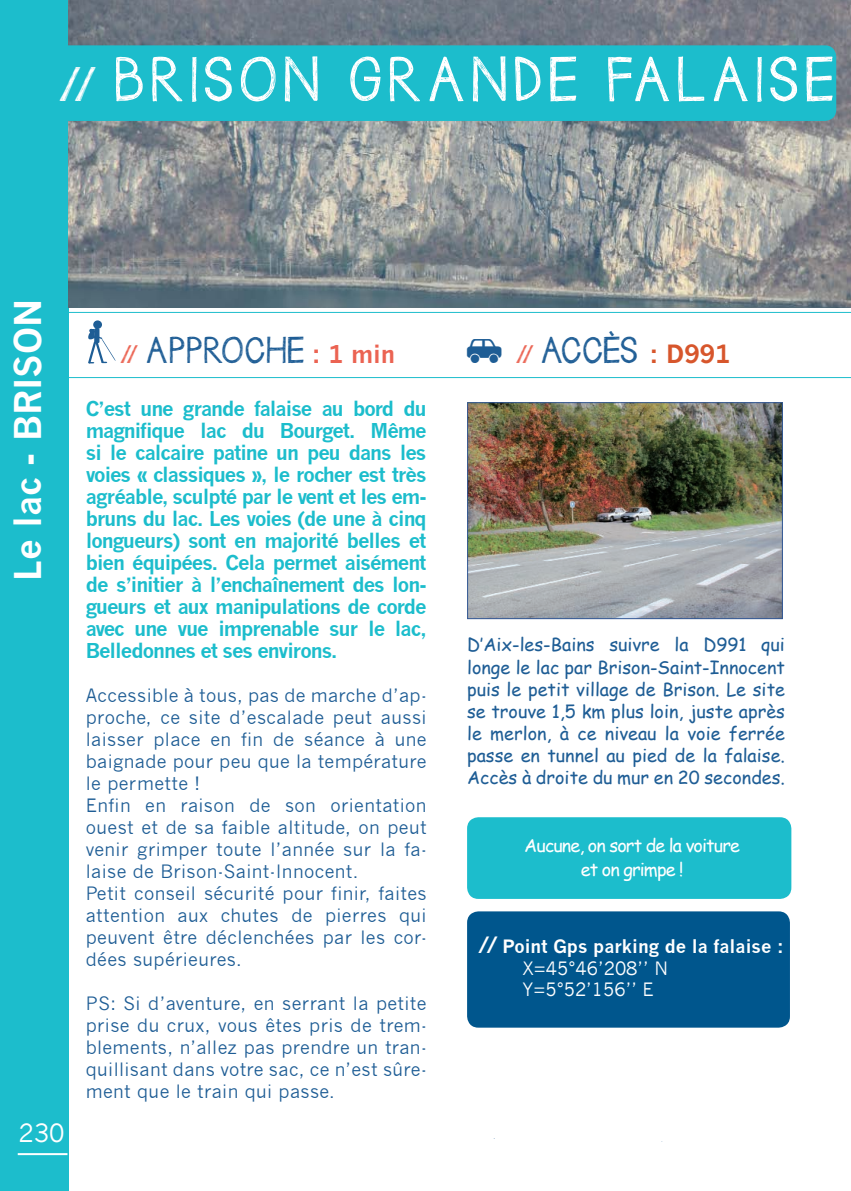
<style>
.page{position:relative;width:851px;height:1191px;background:#fff}
.page>*{position:absolute;margin:0;border:0;box-sizing:border-box;transform-origin:0 0}
.t1{font:50.8px "Janda Safeand Sound";letter-spacing:.12em;color:#fff}
.t2{font:48px "Pictogramz by marioz";color:#1e5d95}
.t3{font:700 36px "News Gothic";color:#fff}
.t4{font:30px "Janda Safeand Sound";letter-spacing:.025em;color:#1e5d95}
.t5{font:24.6px "News Gothic";color:#fff}
.t6{font:700 20px/22px "News Gothic";letter-spacing:-.05em;color:#1cbdcc;text-align:justify}
.t7{font:20px "Janda Safeand Sound";color:#eb6352}
.t8{font:18px/22px "News Gothic";letter-spacing:.02em;color:#1e5d95;text-align:justify}
.t9{font:18px/22px "Comic Sans MS";color:#1e5d95;text-align:justify}
.t10{font:18px "Comic Sans MS";letter-spacing:-.05em;color:#fff}
.t11{font:700 18px "News Gothic";color:#fff}
.t12{font:18px "News Gothic";color:#fff}
.s1{font-size:38px}
.s2{font-size:20px;color:#eb6352}
.s3{font-family:"News Gothic";font-weight:700;font-size:24.6px;color:#eb6352}
.s4{font-family:"News Gothic";font-weight:700;font-size:24px;color:#eb6352}
.s5{font-family:"News Gothic";font-weight:700;font-size:24.6px;color:#d7562c}
.s6{font-size:22px}
</style>
<div class="page">
<div style="left:0;top:0;width:68px;height:1191px;background:#1cbdcc"></div>
<hr style="left:18px;top:1153px;width:49px;height:2px;background:#fff">
<img style="left:68px;top:0;width:782px;height:308px">
<div style="left:57px;top:45px;width:779px;height:76px;background:#1cbdcc;border-radius:11px"></div>
<div style="left:93px;top:320px;width:9px;height:9px;background:#1e5d95;border-radius:50%"></div>
<svg style="left:88px;top:327px;width:28px;height:36px"></svg>
<hr style="left:57px;top:377px;width:793px;height:1px;background:#1cbdcc">
<hr style="left:57px;top:312px;width:793px;height:1px;background:#1cbdcc">
<div style="left:467px;top:911px;width:322px;height:116px;background:#00568d;border-radius:11px"></div>
<img style="left:469px;top:404px;width:311px;height:213px">
<div style="left:467px;top:402px;width:315px;height:217px;border:1px solid #325896"></div>
<div style="left:467px;top:817px;width:324px;height:82px;background:#1cbdcc;border-radius:11px"></div>
<p class="t1" style="left:57px;top:44px;width:778px"><span class="s1">//</span> BRISON GRANDE FALAISE</p>
<h3 class="t3" style="left:6px;top:581px;width:284px;rotate:-90deg">Le lac - BRISON</h3>
<p class="t4" style="left:119px;top:329px;width:277px"><span class="s2">//</span> APPROCHE <span class="s3">:</span> <span class="s4">1 min</span></p>
<p class="t4" style="left:541px;top:329px;width:191px">ACCÈS <span class="s5">: D991</span></p>
<p class="t2" style="left:464px;top:318px;width:41px">i</p>
<p class="t7" style="left:514px;top:340px;width:21px">//</p>
<p class="t6" style="left:86px;top:397px;width:342px">C’est une grande falaise au bord du magnifique lac du Bourget. Même si le calcaire patine un peu dans les voies « classiques », le rocher est très agréable, sculpté par le vent et les em&shy;bruns du lac. Les voies (de une à cinq longueurs) sont en majorité belles et bien équipées. Cela permet aisément de s’initier à l’enchaînement des lon&shy;gueurs et aux manipulations de corde avec une vue imprenable sur le lac, Belledonnes et ses environs.</p>
<p class="t8" style="left:86px;top:684px;width:342px">Accessible à tous, pas de marche d’ap&shy;proche, ce site d’escalade peut aussi laisser place en fin de séance à une baignade pour peu que la température le permette !</p>
<p class="t8" style="left:86px;top:794px;width:342px">Enfin en raison de son orientation ouest et de sa faible altitude, on peut venir grimper toute l’année sur la fa&shy;laise de Brison-Saint-Innocent.</p>
<p class="t8" style="left:86px;top:882px;width:342px">Petit conseil sécurité pour finir, faites attention aux chutes de pierres qui peuvent être déclenchées par les cor&shy;dées supérieures.</p>
<p class="t8" style="left:86px;top:992px;width:342px">PS: Si d’aventure, en serrant la petite prise du crux, vous êtes pris de trem&shy;blements, n’allez pas prendre un tran&shy;quillisant dans votre sac, ce n’est sûre&shy;ment que le train qui passe.</p>
<p class="t9" style="left:467px;top:633px;width:319px">D’Aix-les-Bains suivre la D991 qui longe le lac par Brison-Saint-Innocent puis le petit village de Brison. Le site se trouve 1,5 km plus loin, juste après le merlon, à ce niveau la voie ferrée passe en tunnel au pied de la falaise.<br>Accès à droite du mur en 20 secondes.</p>
<p class="t10" style="left:524px;top:832px;width:217px">Aucune, on sort de la voiture</p>
<p class="t10" style="left:580px;top:856px;width:104px">et on grimpe !</p>
<p class="t11" style="left:477px;top:935px;width:308px"><span class="s6">//</span> Point Gps parking de la falaise :</p>
<p class="t12" style="left:522px;top:957px;width:147px">X=45°46’208’’ N</p>
<p class="t12" style="left:522px;top:979px;width:133px">Y=5°52’156’’ E</p>
<p class="t5" style="left:19px;top:1118px;width:48px">230</p>
</div>
